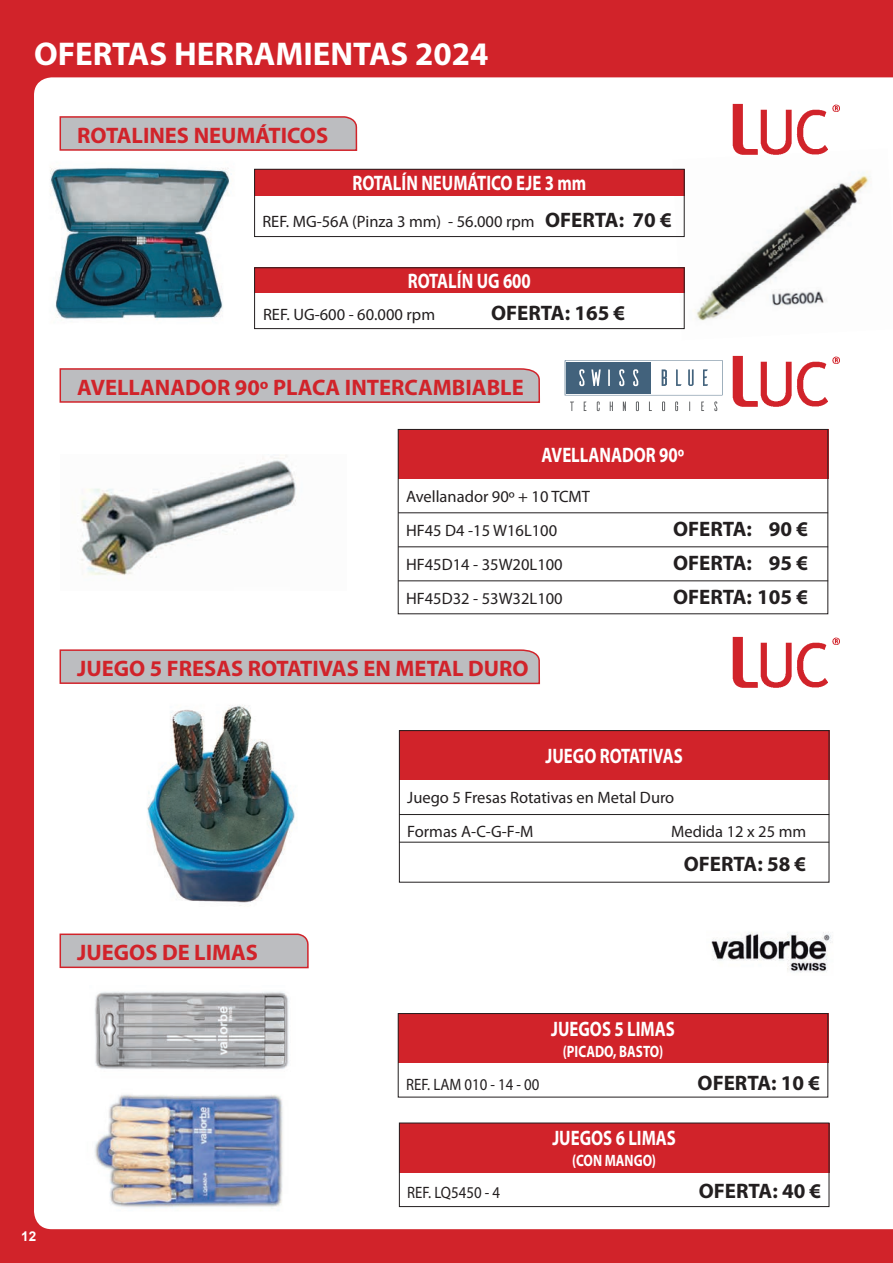
<style>
.page{position:relative;width:893px;height:1263px;background:#d1232a}
.page>*{position:absolute;margin:0;border:0;box-sizing:border-box;transform-origin:0 0}
.t1{font:700 33px "Myriad Pro";color:#fff}
.t2{font:700 22.5px "Myriad Pro";color:#d1232a}
.t3{font:700 21px "Myriad Pro";color:#fff;scale:.8 1}
.t4{font:700 21px "Myriad Pro";color:#231f20}
.t5{font:16.5px/34px "Myriad Pro";color:#231f20}
.t6{font:16.5px "Myriad Pro";color:#231f20;scale:.9 1}
.t7{font:700 16.5px "Myriad Pro";color:#fff;scale:.8 1}
.t8{font:700 13.5px "Arial";color:#fff}
.s1{font-weight:700;font-size:21px}
</style>
<div class="page">
<div style="left:34px;top:77px;width:859px;height:1152px;background:#fff"></div>
<div style="left:399px;top:730px;width:430px;height:50px;background:#d1232a"></div>
<svg style="left:59px;top:649px;width:482px;height:36px;background:#c0b2b5"></svg>
<svg style="left:59px;top:77px;width:299px;height:74px;background:#e0d8d9"></svg>
<img style="left:672px;top:148px;width:221px;height:192px">
<div style="left:398px;top:429px;width:430px;height:50px;background:#d1232a"></div>
<hr style="left:398px;top:512px;width:430px;height:1px;background:#231f20">
<hr style="left:398px;top:547px;width:430px;height:1px;background:#231f20">
<hr style="left:398px;top:581px;width:430px;height:1px;background:#231f20">
<img style="left:60px;top:454px;width:286px;height:137px">
<img style="left:113px;top:695px;width:209px;height:214px">
<hr style="left:399px;top:814px;width:430px;height:1px;background:#231f20">
<hr style="left:399px;top:842px;width:430px;height:1px;background:#231f20">
<div style="left:254px;top:169px;width:430px;height:27px;background:#d1232a"></div>
<div style="left:254px;top:268px;width:430px;height:25px;background:#d1232a"></div>
<img style="left:40px;top:152px;width:199px;height:178px">
<img style="left:729px;top:94px;width:114px;height:67px">
<svg style="left:59px;top:367px;width:482px;height:37px;background:#c2b4b7"></svg>
<div style="left:559px;top:357px;width:170px;height:57px;background:#fff"></div>
<svg style="left:565px;top:360px;width:157px;height:35px"></svg>
<svg style="left:570px;top:402px;width:4px;height:9px"></svg>
<svg style="left:584px;top:402px;width:3px;height:9px"></svg>
<svg style="left:597px;top:401px;width:3px;height:10px"></svg>
<svg style="left:610px;top:402px;width:3px;height:9px"></svg>
<svg style="left:623px;top:402px;width:3px;height:9px"></svg>
<svg style="left:636px;top:401px;width:3px;height:10px"></svg>
<svg style="left:662px;top:401px;width:3px;height:10px"></svg>
<svg style="left:675px;top:401px;width:3px;height:10px"></svg>
<svg style="left:701px;top:402px;width:3px;height:9px"></svg>
<svg style="left:714px;top:401px;width:3px;height:10px"></svg>
<img style="left:729px;top:346px;width:114px;height:67px">
<img style="left:729px;top:627px;width:114px;height:67px">
<div style="left:398px;top:1013px;width:430px;height:50px;background:#d1232a"></div>
<div style="left:399px;top:1123px;width:430px;height:49px;background:#d1232a"></div>
<img style="left:89px;top:985px;width:209px;height:96px">
<img style="left:75px;top:1084px;width:262px;height:132px">
<img style="left:706px;top:921px;width:128px;height:55px">
<svg style="left:59px;top:933px;width:250px;height:36px;background:#c0b1b4"></svg>
<div style="left:398px;top:429px;width:430px;height:185px;border:1px solid #231f20"></div>
<div style="left:254px;top:268px;width:430px;height:61px;border:1px solid #231f20"></div>
<div style="left:254px;top:169px;width:430px;height:68px;border:1px solid #231f20"></div>
<div style="left:399px;top:1123px;width:430px;height:84px;border:1px solid #231f20"></div>
<div style="left:398px;top:1013px;width:430px;height:84px;border:1px solid #231f20"></div>
<div style="left:399px;top:730px;width:430px;height:152px;border:1px solid #231f20"></div>
<h1 class="t1" style="left:34px;top:33px;width:456px">OFERTAS HERRAMIENTAS 2024</h1>
<h2 class="t2" style="left:77px;top:121px;width:252px">ROTALINES NEUMÁTICOS</h2>
<p class="t3" style="left:352px;top:170px;width:294px">ROTALÍN NEUMÁTICO EJE 3 mm</p>
<p class="t5" style="left:262px;top:204px;width:411px">REF. MG-56A (Pinza 3 mm) - 56.000 rpm <span class="s1">OFERTA: 70 €</span></p>
<p class="t3" style="left:408px;top:267px;width:155px">ROTALÍN UG 600</p>
<p class="t5" style="left:263px;top:297px;width:174px">REF. UG-600 - 60.000 rpm</p>
<p class="t4" style="left:491px;top:299px;width:136px">OFERTA: 165 €</p>
<h2 class="t2" style="left:77px;top:373px;width:448px">AVELLANADOR 90º PLACA INTERCAMBIABLE</h2>
<p class="t3" style="left:542px;top:441px;width:180px">AVELLANADOR 90º</p>
<p class="t5" style="left:406px;top:479px;width:185px">Avellanador 90º + 10 TCMT<br>HF45 D4 -15 W16L100</p>
<p class="t4" style="left:673px;top:515px;width:137px">OFERTA: 90 €</p>
<p class="t5" style="left:406px;top:547px;width:158px">HF45D14 - 35W20L100</p>
<p class="t4" style="left:673px;top:549px;width:137px">OFERTA: 95 €</p>
<p class="t5" style="left:406px;top:581px;width:158px">HF45D32 - 53W32L100</p>
<p class="t4" style="left:673px;top:583px;width:137px">OFERTA: 105 €</p>
<h2 class="t2" style="left:77px;top:654px;width:453px">JUEGO 5 FRESAS ROTATIVAS EN METAL DURO</h2>
<p class="t3" style="left:546px;top:742px;width:173px">JUEGO ROTATIVAS</p>
<h2 class="t2" style="left:77px;top:938px;width:182px">JUEGOS DE LIMAS</h2>
<p class="t8" style="left:21px;top:1227px;width:17px">12</p>
<p class="t5" style="left:407px;top:780px;width:269px">Juego 5 Fresas Rotativas en Metal Duro<br>Formas A-C-G-F-M</p>
<p class="t5" style="left:671px;top:814px;width:137px">Medida 12 x 25 mm</p>
<p class="t4" style="left:684px;top:850px;width:124px">OFERTA: 58 €</p>
<p class="t3" style="left:551px;top:1015px;width:156px">JUEGOS 5 LIMAS</p>
<p class="t7" style="left:563px;top:1040px;width:127px">(PICADO, BASTO)</p>
<p class="t6" style="left:406px;top:1074px;width:150px">REF. LAM 010 - 14 - 00</p>
<p class="t4" style="left:698px;top:1069px;width:124px">OFERTA: 10 €</p>
<p class="t3" style="left:552px;top:1124px;width:156px">JUEGOS 6 LIMAS</p>
<p class="t7" style="left:572px;top:1150px;width:106px">(CON MANGO)</p>
<p class="t6" style="left:407px;top:1182px;width:105px">REF. LQ5450 - 4</p>
<p class="t4" style="left:699px;top:1177px;width:124px">OFERTA: 40 €</p>
</div>
